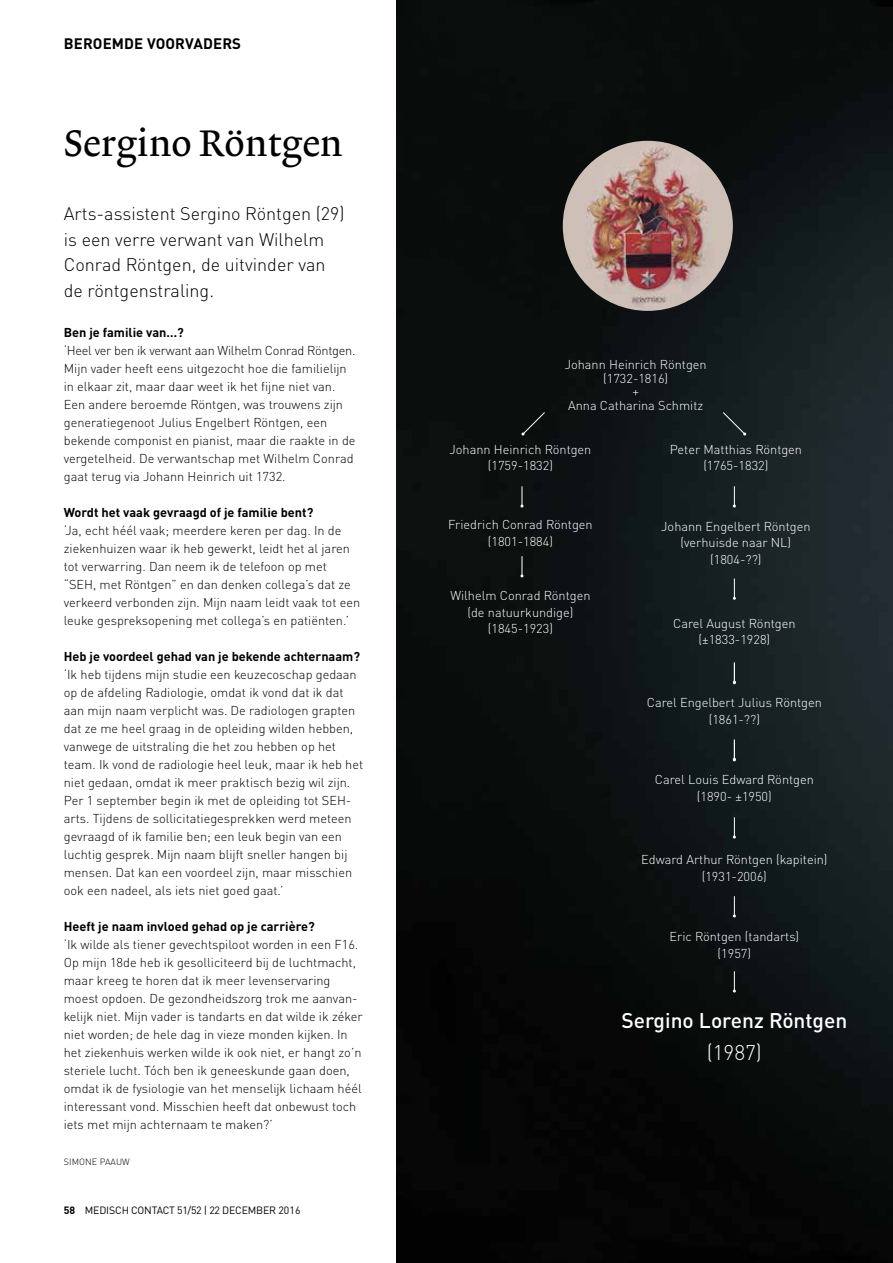
<style>
.page{position:relative;width:893px;height:1263px;background:#fff}
.page>*{position:absolute;margin:0;border:0;box-sizing:border-box;transform-origin:0 0}
.t1{font:37.5px "Lexicon No 2 Roman A";color:#000}
.t2{font:500 21px "DINOT";color:#fff}
.t3{font:300 21px "DINOT";color:#fff}
.t4{font:300 18px/25.5px "DINOT";color:#000}
.t5{font:700 15px "DINOT";letter-spacing:.01em;color:#000}
.t6{font:300 12.75px/18px "DINOT";color:#000}
.t7{font:300 12.75px/16.5px "DINOT";color:#fff;text-align:center}
.t8{font:700 12.75px "DINOT";color:#000}
.t9{font:10.5px "DINOT";letter-spacing:-.015em;color:#000}
.t10{font:300 9px "DINOT";letter-spacing:.01em;color:#000}
.s1{font-weight:700}
</style>
<div class="page">
<img style="left:397px;top:0;width:496px;height:1263px">
<svg style="left:521px;top:411px;width:25px;height:25px"></svg>
<svg style="left:520px;top:486px;width:3px;height:21px"></svg>
<svg style="left:520px;top:556px;width:3px;height:21px"></svg>
<svg style="left:722px;top:411px;width:24px;height:25px"></svg>
<svg style="left:733px;top:578px;width:3px;height:22px"></svg>
<svg style="left:733px;top:486px;width:3px;height:21px"></svg>
<svg style="left:733px;top:662px;width:3px;height:22px"></svg>
<svg style="left:733px;top:739px;width:3px;height:22px"></svg>
<svg style="left:733px;top:896px;width:3px;height:21px"></svg>
<svg style="left:733px;top:817px;width:3px;height:21px"></svg>
<svg style="left:733px;top:971px;width:3px;height:21px"></svg>
<img style="left:563px;top:141px;width:170px;height:170px;border-radius:85px">
<p class="t5" style="left:64px;top:34px;width:179px">BEROEMDE VOORVADERS</p>
<h1 class="t1" style="left:64px;top:121px;width:280px">Sergino Röntgen</h1>
<h3 class="t4" style="left:64px;top:201px;width:282px">Arts-assistent Sergino Röntgen (29) is een verre verwant van Wilhelm<br>Conrad Röntgen, de uitvinder van de röntgenstraling.</h3>
<p class="t8" style="left:64px;top:324px;width:122px">Ben je familie van…?</p>
<p class="t6" style="left:64px;top:341px;width:293px">‘Heel ver ben ik verwant aan Wilhelm Conrad Röntgen.<br>Mijn vader heeft eens uitgezocht hoe die familielijn in elkaar zit, maar daar weet ik het fijne niet van.<br>Een andere beroemde Röntgen, was trouwens zijn generatiegenoot Julius Engelbert Röntgen, een bekende componist en pianist, maar die raakte in de vergetelheid. De verwantschap met Wilhelm Conrad gaat terug via Johann Heinrich uit 1732.</p>
<p class="t8" style="left:64px;top:504px;width:251px">Wordt het vaak gevraagd of je familie bent?</p>
<p class="t6" style="left:64px;top:521px;width:298px">‘Ja, echt héél vaak; meerdere keren per dag. In de ziekenhuizen waar ik heb gewerkt, leidt het al jaren tot verwarring. Dan neem ik de telefoon op met “SEH, met Röntgen” en dan denken collega’s dat ze verkeerd verbonden zijn. Mijn naam leidt vaak tot een leuke gespreksopening met collega’s en patiënten.’</p>
<p class="t8" style="left:64px;top:648px;width:298px">Heb je voordeel gehad van je bekende achternaam?</p>
<p class="t6" style="left:64px;top:665px;width:301px">‘Ik heb tijdens mijn studie een keuzecoschap gedaan op de afdeling Radiologie, omdat ik vond dat ik dat aan mijn naam verplicht was. De radiologen grapten dat ze me heel graag in de opleiding wilden hebben, vanwege de uitstraling die het zou hebben op het team. Ik vond de radiologie heel leuk, maar ik heb het niet gedaan, omdat ik meer praktisch bezig wil zijn.<br>Per 1 september begin ik met de opleiding tot SEH&shy;arts. Tijdens de sollicitatiegesprekken werd meteen gevraagd of ik familie ben; een leuk begin van een luchtig gesprek. Mijn naam blijft sneller hangen bij mensen. Dat kan een voordeel zijn, maar misschien ook een nadeel, als iets niet goed gaat.’</p>
<p class="t8" style="left:64px;top:918px;width:252px">Heeft je naam invloed gehad op je carrière?</p>
<p class="t6" style="left:64px;top:935px;width:300px">‘Ik wilde als tiener gevechtspiloot worden in een F16.<br>Op mijn 18de heb ik gesolliciteerd bij de luchtmacht, maar kreeg te horen dat ik meer levenservaring moest opdoen. De gezondheidszorg trok me aanvan&shy;kelijk niet. Mijn vader is tandarts en dat wilde ik zéker niet worden; de hele dag in vieze monden kijken. In het ziekenhuis werken wilde ik ook niet, er hangt zo’n steriele lucht. Tóch ben ik geneeskunde gaan doen, omdat ik de fysiologie van het menselijk lichaam héél interessant vond. Misschien heeft dat onbewust toch iets met mijn achternaam te maken?’</p>
<p class="t10" style="left:64px;top:1156px;width:68px">SIMONE PAAUW</p>
<p class="t9" style="left:64px;top:1204px;width:238px"><span class="s1">58</span> MEDISCH CONTACT 51/52 | 22 DECEMBER 2016</p>
<p class="t7" style="left:565px;top:358px;width:143px;line-height:13.5px">Johann Heinrich Röntgen (1732-1816)<br>+<br>Anna Catharina Schmitz</p>
<p class="t7" style="left:449px;top:441px;width:143px">Johann Heinrich Röntgen (1759-1832)</p>
<p class="t7" style="left:670px;top:441px;width:134px">Peter Matthias Röntgen (1765-1832)</p>
<p class="t7" style="left:448px;top:516px;width:146px">Friedrich Conrad Röntgen (1801-1884)</p>
<p class="t7" style="left:450px;top:587px;width:142px">Wilhelm Conrad Röntgen (de natuurkundige) (1845-1923)</p>
<p class="t7" style="left:661px;top:518px;width:151px">Johann Engelbert Röntgen (verhuisde naar NL) (1804-??)</p>
<p class="t7" style="left:673px;top:615px;width:124px">Carel August Röntgen (±1833-1928)</p>
<p class="t7" style="left:647px;top:694px;width:177px">Carel Engelbert Julius Röntgen (1861-??)</p>
<p class="t7" style="left:655px;top:771px;width:160px">Carel Louis Edward Röntgen (1890- ±1950)</p>
<p class="t7" style="left:641px;top:851px;width:188px">Edward Arthur Röntgen (kapitein) (1931-2006)</p>
<p class="t7" style="left:669px;top:928px;width:131px">Eric Röntgen (tandarts) (1957)</p>
<h2 class="t2" style="left:621px;top:1007px;width:228px">Sergino Lorenz Röntgen</h2>
<h2 class="t3" style="left:707px;top:1039px;width:57px">(1987)</h2>
</div>
